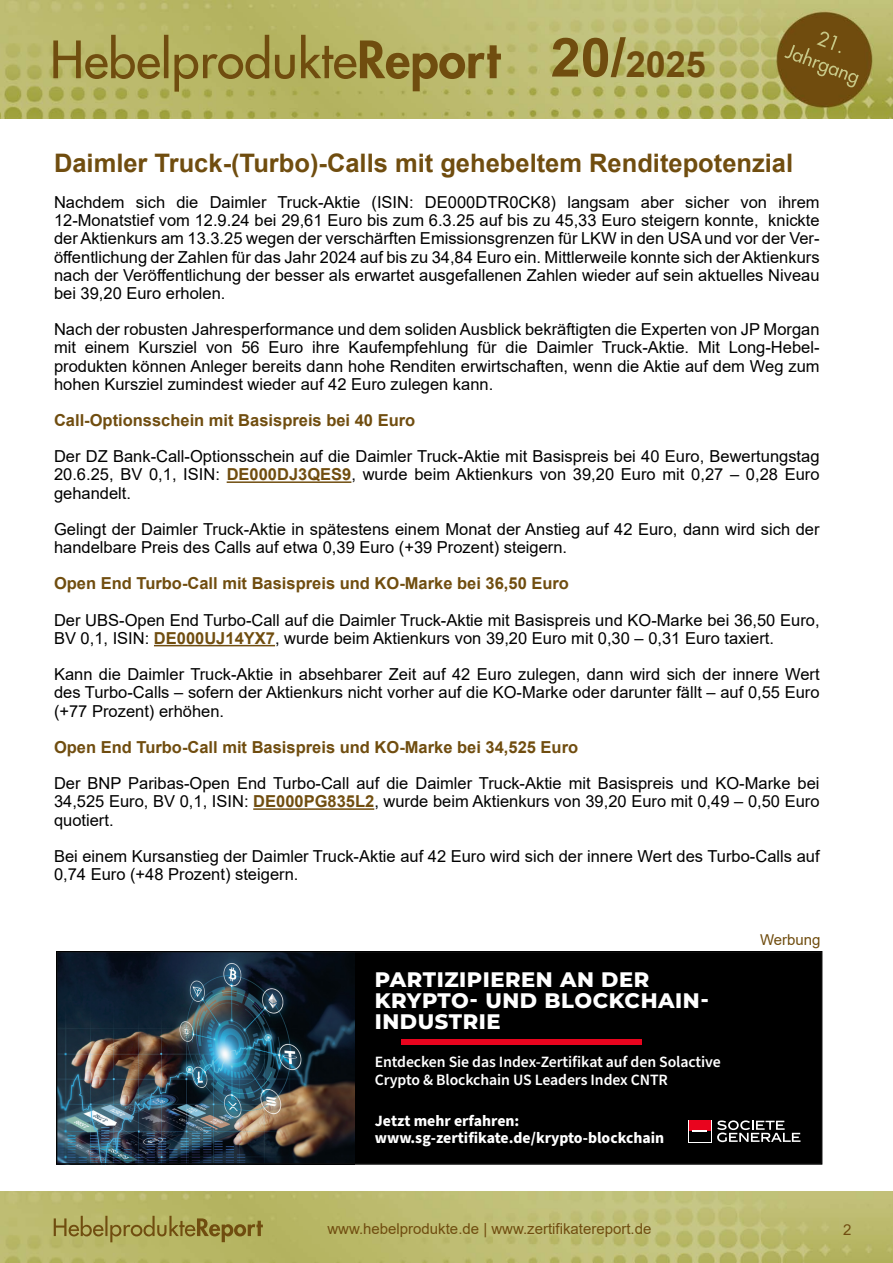
<style>
.page{position:relative;width:893px;height:1263px;background:#fff}
.page>*{position:absolute;margin:0;border:0;box-sizing:border-box;transform-origin:0 0}
.t1{font:700 36px "Arial";color:#704d0f}
.t2{font:700 25.5px "Arial";color:#704d0f}
.t3{font:800 21px/21px "Montserrat";letter-spacing:.025em;color:#fff}
.t4{font:16.5px/18.1px "Arial";color:#000;text-align:justify}
.t5{font:700 16.5px "Arial";color:#704d0f}
.t6{font:600 15.75px/18px "Source Sans Pro";letter-spacing:-.005em;color:#fff}
.t7{font:700 15.75px/16.5px "Source Sans Pro";color:#fff}
.t8{font:15px "Arial";color:#704d0f}
.s1{font-size:54px}
.s2{font-weight:700;color:#704d0f}
</style>
<div class="page">
<img style="left:0;top:1192px;width:893px;height:71px">
<img style="left:0;top:0;width:893px;height:119px">
<hr style="left:227px;top:481px;width:124px;height:2px;background:#704d0f">
<hr style="left:154px;top:645px;width:121px;height:1px;background:#704d0f">
<hr style="left:253px;top:808px;width:121px;height:2px;background:#704d0f">
<div style="left:355px;top:951px;width:467px;height:213px;background:#000"></div>
<img style="left:59px;top:953px;width:296px;height:209px">
<div style="left:688px;top:1120px;width:23px;height:23px;background:#fff"></div>
<svg style="left:717px;top:1120px;width:83px;height:22px"></svg>
<div style="left:689px;top:1120px;width:22px;height:11px;background:#e9041e"></div>
<div style="left:689px;top:1131px;width:22px;height:11px;background:#000"></div>
<svg style="left:693px;top:1130px;width:14px;height:2px"></svg>
<div style="left:401px;top:1039px;width:241px;height:6px;background:#e9041e"></div>
<div style="left:56px;top:951px;width:766px;height:213px;border:1px solid #000"></div>
<h1 class="t1" style="left:551px;top:39px;width:157px"><span class="s1">20/</span>2025</h1>
<h2 class="t2" style="left:54px;top:145px;width:741px">Daimler Truck-(Turbo)-Calls mit gehebeltem Renditepotenzial</h2>
<p class="t4" style="left:54px;top:193px;width:767px">Nachdem sich die Daimler Truck-Aktie (ISIN: DE000DTR0CK8) langsam aber sicher von ihrem 12-Monatstief vom 12.9.24 bei 29,61 Euro bis zum 6.3.25 auf bis zu 45,33 Euro steigern konnte, knickte der Aktienkurs am 13.3.25 wegen der verschärften Emissionsgrenzen für LKW in den USA und vor der Ver&shy;öffentlichung der Zahlen für das Jahr 2024 auf bis zu 34,84 Euro ein. Mittlerweile konnte sich der Aktienkurs nach der Veröffentlichung der besser als erwartet ausgefallenen Zahlen wieder auf sein aktuelles Niveau bei 39,20 Euro erholen.</p>
<p class="t4" style="left:54px;top:320px;width:767px">Nach der robusten Jahresperformance und dem soliden Ausblick bekräftigten die Experten von JP Morgan mit einem Kursziel von 56 Euro ihre Kaufempfehlung für die Daimler Truck-Aktie. Mit Long-Hebel&shy;produkten können Anleger bereits dann hohe Renditen erwirtschaften, wenn die Aktie auf dem Weg zum hohen Kursziel zumindest wieder auf 42 Euro zulegen kann.</p>
<p class="t5" style="left:54px;top:409px;width:363px">Call-Optionsschein mit Basispreis bei 40 Euro</p>
<p class="t4" style="left:54px;top:447px;width:767px">Der DZ Bank-Call-Optionsschein auf die Daimler Truck-Aktie mit Basispreis bei 40 Euro, Bewertungstag 20.6.25, BV 0,1, ISIN: <span class="s2">DE000DJ3QES9</span>, wurde beim Aktienkurs von 39,20 Euro mit 0,27 – 0,28 Euro gehandelt.</p>
<p class="t4" style="left:54px;top:520px;width:767px">Gelingt der Daimler Truck-Aktie in spätestens einem Monat der Anstieg auf 42 Euro, dann wird sich der handelbare Preis des Calls auf etwa 0,39 Euro (+39 Prozent) steigern.</p>
<p class="t5" style="left:54px;top:572px;width:516px">Open End Turbo-Call mit Basispreis und KO-Marke bei 36,50 Euro</p>
<p class="t4" style="left:54px;top:611px;width:767px">Der UBS-Open End Turbo-Call auf die Daimler Truck-Aktie mit Basispreis und KO-Marke bei 36,50 Euro,<br>BV 0,1, ISIN: <span class="s2">DE000UJ14YX7</span>, wurde beim Aktienkurs von 39,20 Euro mit 0,30 – 0,31 Euro taxiert.</p>
<p class="t4" style="left:54px;top:665px;width:767px">Kann die Daimler Truck-Aktie in absehbarer Zeit auf 42 Euro zulegen, dann wird sich der innere Wert des Turbo-Calls – sofern der Aktienkurs nicht vorher auf die KO-Marke oder darunter fällt – auf 0,55 Euro (+77 Prozent) erhöhen.</p>
<p class="t5" style="left:54px;top:735px;width:526px">Open End Turbo-Call mit Basispreis und KO-Marke bei 34,525 Euro</p>
<p class="t4" style="left:54px;top:774px;width:767px">Der BNP Paribas-Open End Turbo-Call auf die Daimler Truck-Aktie mit Basispreis und KO-Marke bei 34,525 Euro, BV 0,1, ISIN: <span class="s2">DE000PG835L2</span>, wurde beim Aktienkurs von 39,20 Euro mit 0,49 – 0,50 Euro quotiert.</p>
<p class="t4" style="left:54px;top:847px;width:767px">Bei einem Kursanstieg der Daimler Truck-Aktie auf 42 Euro wird sich der innere Wert des Turbo-Calls auf<br>0,74 Euro (+48 Prozent) steigern.</p>
<p class="t3" style="left:375px;top:968px;width:336px">PARTIZIPIEREN AN DER<br>KRYPTO- UND BLOCKCHAIN-<br>INDUSTRIE</p>
<p class="t6" style="left:375px;top:1053px;width:348px">Entdecken Sie das Index-Zertifikat auf den Solactive<br>Crypto &amp; Blockchain US Leaders Index CNTR</p>
<p class="t7" style="left:375px;top:1113px;width:291px">Jetzt mehr erfahren: www.sg-zertifikate.de/krypto-blockchain</p>
<p class="t8" style="left:760px;top:930px;width:62px">Werbung</p>
<p class="t8" style="left:327px;top:1218px;width:326px">www.hebelprodukte.de | www.zertifikatereport.de</p>
<p class="t8" style="left:843px;top:1219px;width:10px">2</p>
</div>
